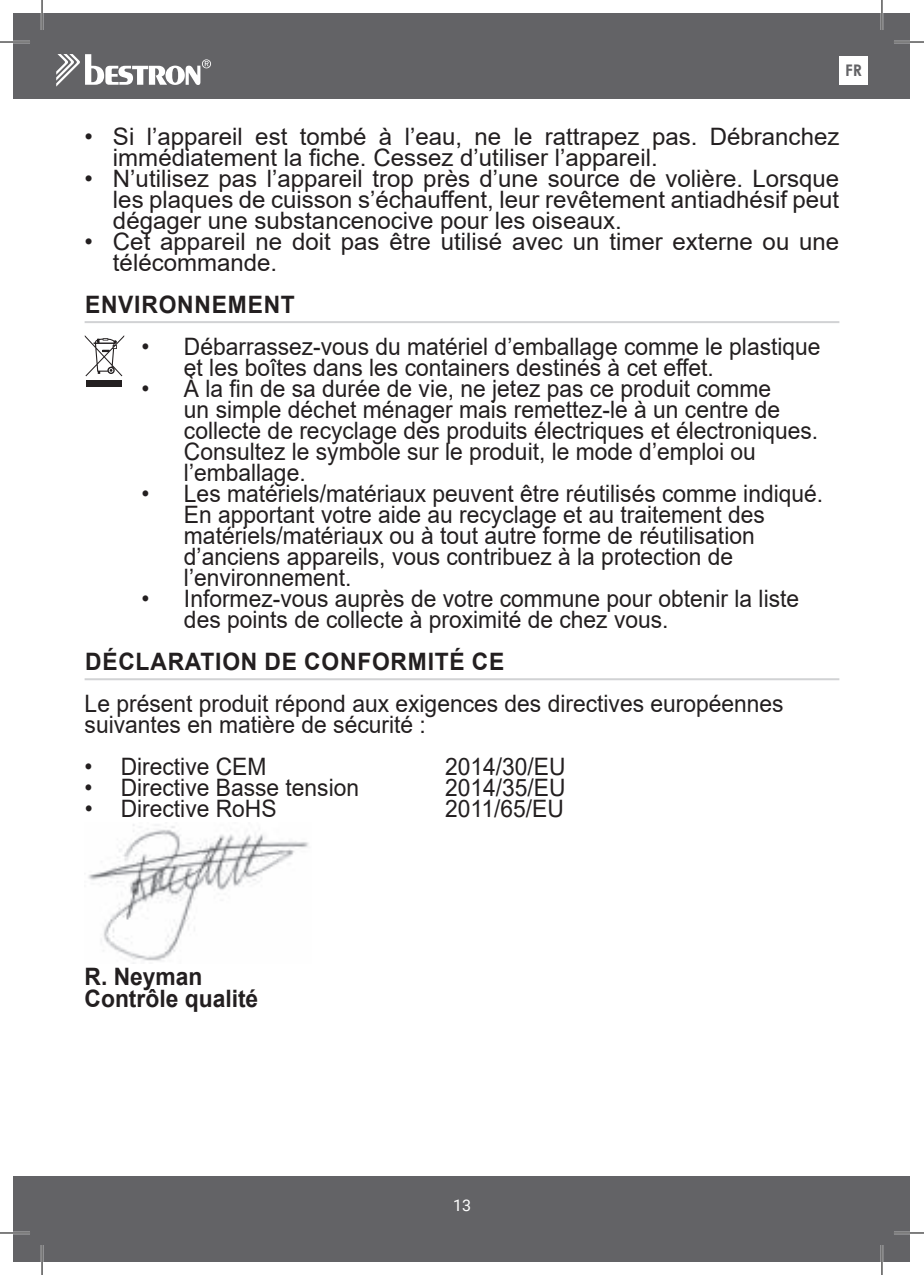
<style>
.page{position:relative;width:924px;height:1275px;background:#fff}
.page>*{position:absolute;margin:0;border:0;box-sizing:border-box;transform-origin:0 0}
.t1{font:24px/21px "Arial";color:#231f20;scale:.95 1}
.t2{font:24px/21px "Arial";color:#231f20}
.t3{font:700 24px "Arial";letter-spacing:.035em;color:#231f20;scale:.95 1}
.t4{font:700 24px/22.6px "Arial";color:#231f20;scale:.95 1}
.t5{font:16px "Roboto";color:#fff}
.t6{font:700 16px "Century Gothic";color:#636366}
</style>
<div class="page">
<hr style="left:85px;top:321px;width:754px;height:2px;background:#d1d2d4">
<hr style="left:85px;top:678px;width:754px;height:2px;background:#d1d2d4">
<div style="left:86px;top:380px;width:36px;height:7px;background:#231f20"></div>
<svg style="left:85px;top:335px;width:39px;height:41px"></svg>
<img style="left:88px;top:824px;width:221px;height:139px">
<div style="left:14px;top:14px;width:895px;height:85px;background:#636366"></div>
<div style="left:14px;top:1176px;width:895px;height:85px;background:#636366"></div>
<svg style="left:56px;top:54px;width:155px;height:33px"></svg>
<div style="left:839px;top:56px;width:28px;height:29px;background:#fff"></div>
<hr style="left:0;top:41px;width:30px;height:2px;background:#fff">
<hr style="left:893px;top:41px;width:30px;height:2px;background:#fff">
<hr style="left:0;top:1231px;width:30px;height:3px;background:#fff">
<hr style="left:893px;top:1231px;width:30px;height:3px;background:#fff">
<hr style="left:41px;top:0;width:2px;height:30px;background:#fff">
<hr style="left:41px;top:1245px;width:2px;height:30px;background:#fff">
<hr style="left:880px;top:0;width:2px;height:30px;background:#fff">
<hr style="left:880px;top:1245px;width:2px;height:30px;background:#fff">
<hr style="left:0;top:42px;width:30px;height:1px;background:#000">
<hr style="left:893px;top:42px;width:30px;height:1px;background:#000">
<hr style="left:0;top:1232px;width:30px;height:1px;background:#000">
<hr style="left:893px;top:1232px;width:30px;height:1px;background:#000">
<hr style="left:42px;top:0;width:1px;height:30px;background:#000">
<hr style="left:42px;top:1245px;width:1px;height:30px;background:#000">
<hr style="left:881px;top:0;width:1px;height:30px;background:#000">
<hr style="left:881px;top:1245px;width:1px;height:30px;background:#000">
<p class="t6" style="left:844px;top:65px;width:18px">FR</p>
<p class="t2" style="left:113px;top:128px;width:727px;text-indent:-28px">• Si l’appareil est tombé à l’eau, ne le rattrapez pas. Débranchez immédiatement la fiche. Cessez d’utiliser l’appareil.</p>
<p class="t2" style="left:113px;top:170px;width:727px;text-align:justify;text-indent:-28px">• N’utilisez pas l’appareil trop près d’une source de volière. Lorsque les plaques de cuisson s’échauffent, leur revêtement antiadhésif peut dégager une substancenocive pour les oiseaux.</p>
<p class="t2" style="left:113px;top:233px;width:727px;text-indent:-28px">• Cet appareil ne doit pas être utilisé avec un timer externe ou une télécommande.</p>
<p class="t3" style="left:85px;top:295px;width:222px">ENVIRONNEMENT</p>
<p class="t1" style="left:184px;top:338px;width:671px;text-indent:-43px">• Débarrassez-vous du matériel d’emballage comme le plastique et les boîtes dans les containers destinés à cet effet.</p>
<p class="t1" style="left:184px;top:380px;width:668px;text-indent:-43px">• À la fin de sa durée de vie, ne jetez pas ce produit comme<br>un simple déchet ménager mais remettez-le à un centre de collecte de recyclage des produits électriques et électroniques.<br>Consultez le symbole sur le produit, le mode d’emploi ou l’emballage.</p>
<p class="t1" style="left:184px;top:485px;width:674px;text-indent:-43px">• Les matériels/matériaux peuvent être réutilisés comme indiqué.<br>En apportant votre aide au recyclage et au traitement des matériels/matériaux ou à tout autre forme de réutilisation d’anciens appareils, vous contribuez à la protection de l’environnement.</p>
<p class="t1" style="left:184px;top:590px;width:648px;text-indent:-43px">• Informez-vous auprès de votre commune pour obtenir la liste des points de collecte à proximité de chez vous.</p>
<p class="t3" style="left:85px;top:652px;width:443px">DÉCLARATION DE CONFORMITÉ CE</p>
<p class="t1" style="left:85px;top:695px;width:737px">Le présent produit répond aux exigences des directives européennes suivantes en matière de sécurité :</p>
<p class="t1" style="left:85px;top:758px;width:193px">• Directive CEM</p>
<p class="t1" style="left:445px;top:758px;width:128px">2014/30/EU</p>
<p class="t1" style="left:85px;top:779px;width:290px">• Directive Basse tension</p>
<p class="t1" style="left:445px;top:779px;width:128px">2014/35/EU</p>
<p class="t1" style="left:85px;top:800px;width:203px">• Directive RoHS</p>
<p class="t1" style="left:445px;top:800px;width:126px">2011/65/EU</p>
<p class="t4" style="left:85px;top:967px;width:184px">R. Neyman<br>Contrôle qualité</p>
<p class="t5" style="left:453px;top:1198px;width:19px">13</p>
</div>
